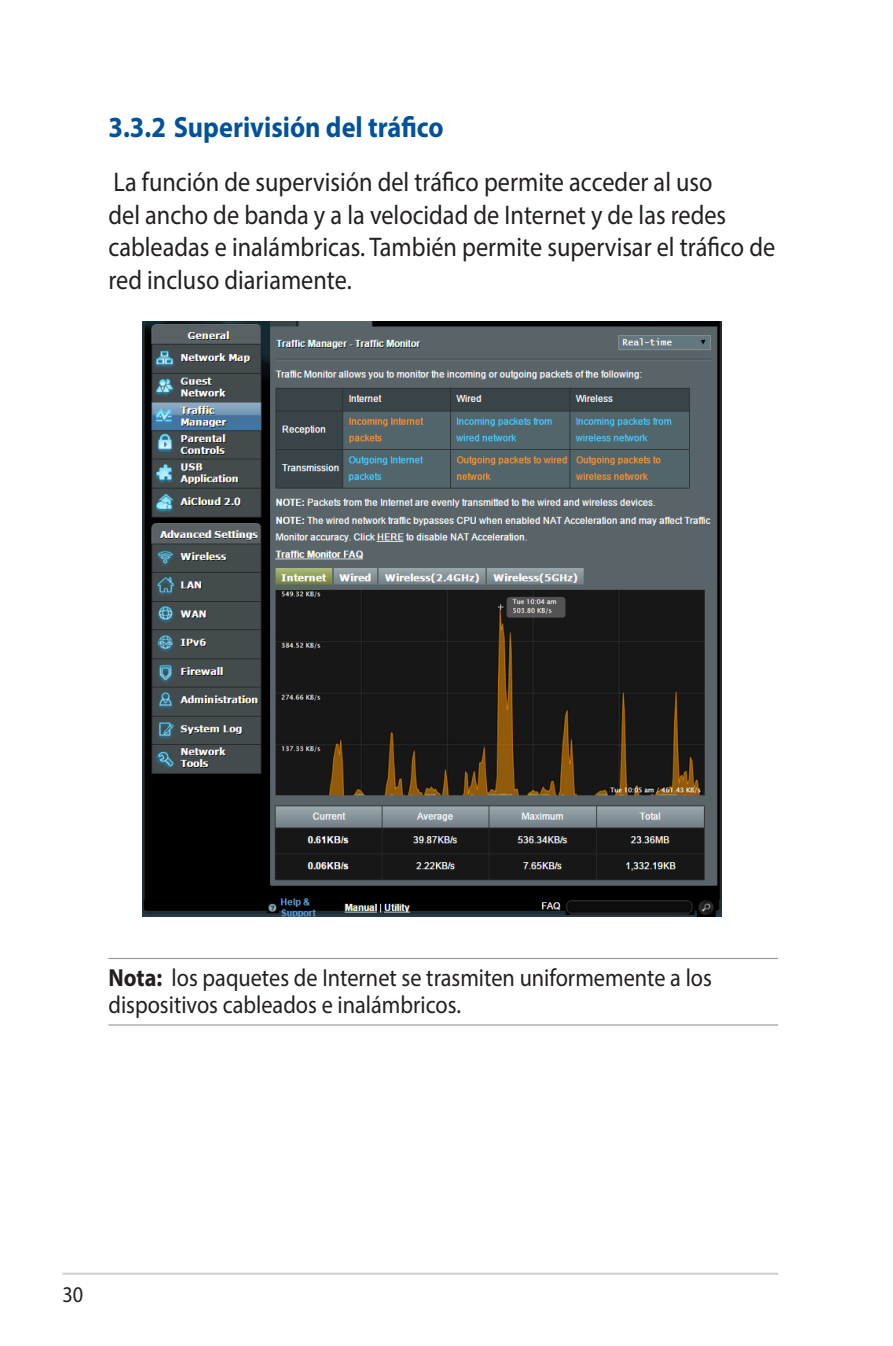
<style>
.page{position:relative;width:893px;height:1346px;background:#fff}
.page>*{position:absolute;margin:0;border:0;box-sizing:border-box;transform-origin:0 0}
.t1{font:700 29.25px "Myriad Pro";color:#01529a;scale:.9 1}
.t2{font:27px/32.4px "Myriad Pro";color:#231f20;scale:.9 1}
.t3{font:24.75px/27px "Myriad Pro";color:#231f20;scale:.9 1}
.t4{font:22.5px "Myriad Pro";color:#231f20;scale:.9 1}
.s1{font-weight:700}
</style>
<div class="page">
<hr style="left:63px;top:1272px;width:715px;height:3px;background:#d1d2d4">
<hr style="left:108px;top:958px;width:670px;height:1px;background:#939598">
<hr style="left:108px;top:1024px;width:670px;height:1px;background:#939598">
<img style="left:143px;top:322px;width:579px;height:595px">
<p class="t1" style="left:108px;top:108px;width:374px">3.3.2 Superivisión del tráfico</p>
<p class="t2" style="left:108px;top:166px;width:742px">La función de supervisión del tráfico permite acceder al uso<br>del ancho de banda y a la velocidad de Internet y de las redes cableadas e inalámbricas. También permite supervisar el tráfico de red incluso diariamente.</p>
<p class="t3" style="left:108px;top:963px;width:672px"><span class="s1">Nota:</span> los paquetes de Internet se trasmiten uniformemente a los dispositivos cableados e inalámbricos.</p>
<p class="t4" style="left:63px;top:1281px;width:25px">30</p>
</div>
